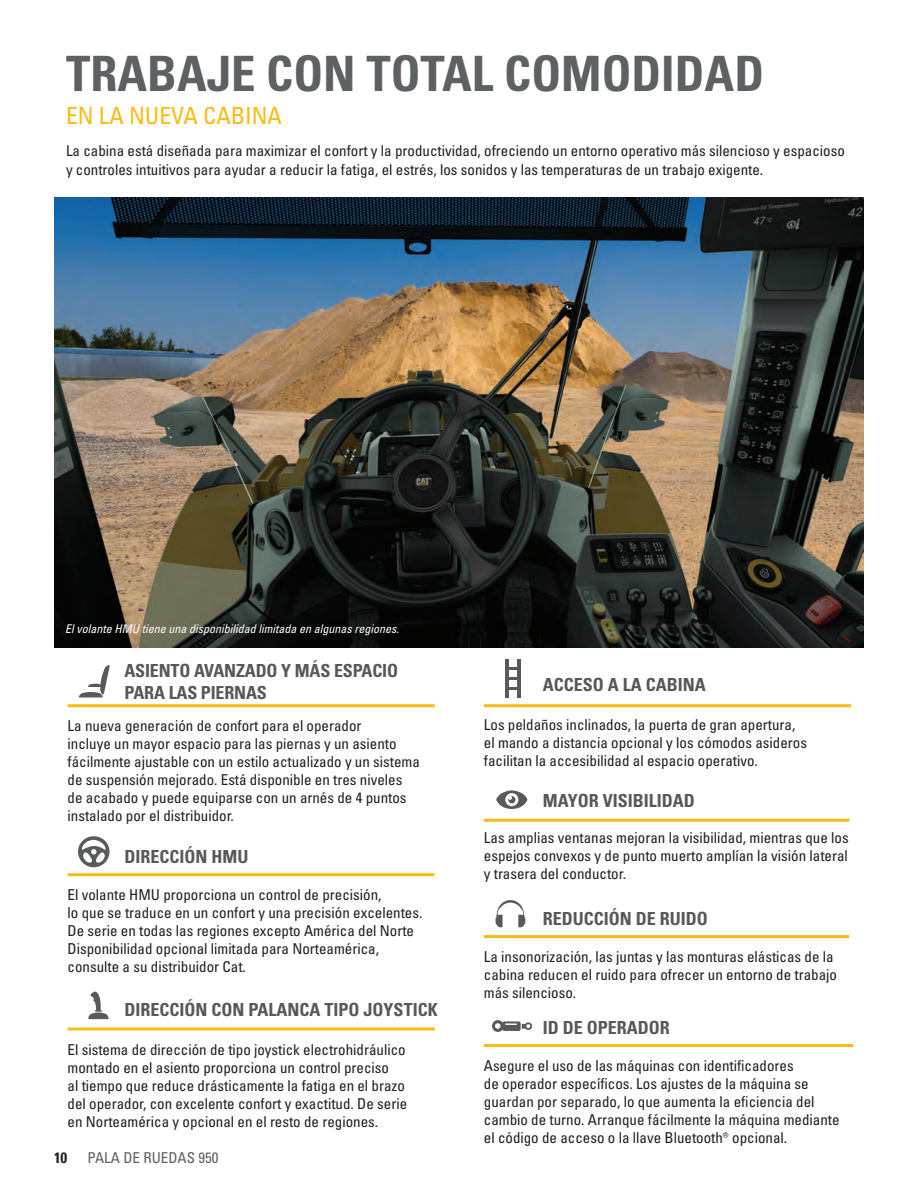
<style>
.page{position:relative;width:918px;height:1188px;background:#fff}
.page>*{position:absolute;margin:0;border:0;box-sizing:border-box;transform-origin:0 0}
.t1{font:48.75px "Univers LTCYR 67 Bold Cond";color:#5d6163}
.t2{font:condensed 23.7px "Univers LTCYR 57";color:#fcba13}
.t3{font:18px/21.6px "Univers LTCYR 67 Bold Cond";color:#57585a}
.t4{font:condensed 15px/18px "Univers LTCYR 57";color:#231f20}
.t5{font:condensed 15px "Univers LTCYR 57";color:#5d6163}
.t6{font:15px "Univers LTCYR 67 Bold Cond";color:#231f20}
.t7{font:italic condensed 12px "Univers LT Std";color:#fff}
</style>
<div class="page">
<img style="left:54px;top:198px;width:810px;height:450px">
<hr style="left:68px;top:704px;width:367px;height:3px;background:#fcba13">
<svg style="left:79px;top:665px;width:31px;height:33px"></svg>
<hr style="left:68px;top:873px;width:366px;height:3px;background:#fcba13">
<svg style="left:78px;top:836px;width:32px;height:31px"></svg>
<hr style="left:68px;top:1028px;width:367px;height:3px;background:#fcba13">
<svg style="left:88px;top:992px;width:21px;height:28px"></svg>
<hr style="left:484px;top:1044px;width:369px;height:3px;background:#fcba13">
<svg style="left:492px;top:1020px;width:40px;height:12px"></svg>
<hr style="left:484px;top:704px;width:367px;height:3px;background:#fcba13">
<hr style="left:505px;top:659px;width:3px;height:38px;background:#58595b">
<hr style="left:517px;top:659px;width:3px;height:38px;background:#58595b">
<svg style="left:508px;top:687px;width:9px;height:2px"></svg>
<svg style="left:508px;top:667px;width:9px;height:3px"></svg>
<svg style="left:508px;top:677px;width:9px;height:2px"></svg>
<hr style="left:484px;top:819px;width:365px;height:3px;background:#fcba13">
<svg style="left:496px;top:790px;width:31px;height:19px"></svg>
<hr style="left:484px;top:935px;width:365px;height:3px;background:#fcba13">
<svg style="left:496px;top:900px;width:29px;height:27px"></svg>
<h1 class="t1" style="left:66px;top:43px;width:700px">TRABAJE CON TOTAL COMODIDAD</h1>
<h2 class="t2" style="left:66px;top:101px;width:218px">EN LA NUEVA CABINA</h2>
<p class="t4" style="left:66px;top:140px;width:780px;line-height:19.5px">La cabina está diseñada para maximizar el confort y la productividad, ofreciendo un entorno operativo más silencioso y espacioso y controles intuitivos para ayudar a reducir la fatiga, el estrés, los sonidos y las temperaturas de un trabajo exigente.</p>
<p class="t7" style="left:65px;top:621px;width:335px">El volante HMU tiene una disponibilidad limitada en algunas regiones.</p>
<p class="t3" style="left:125px;top:660px;width:275px">ASIENTO AVANZADO Y MÁS ESPACIO<br>PARA LAS PIERNAS</p>
<p class="t4" style="left:68px;top:717px;width:354px">La nueva generación de confort para el operador<br>incluye un mayor espacio para las piernas y un asiento fácilmente ajustable con un estilo actualizado y un sistema de suspensión mejorado. Está disponible en tres niveles de acabado y puede equiparse con un arnés de 4 puntos instalado por el distribuidor.</p>
<p class="t3" style="left:125px;top:845px;width:126px">DIRECCIÓN HMU</p>
<p class="t4" style="left:68px;top:886px;width:356px">El volante HMU proporciona un control de precisión,<br>lo que se traduce en un confort y una precisión excelentes.<br>De serie en todas las regiones excepto América del Norte Disponibilidad opcional limitada para Norteamérica, consulte a su distribuidor Cat.</p>
<p class="t3" style="left:125px;top:998px;width:315px">DIRECCIÓN CON PALANCA TIPO JOYSTICK</p>
<p class="t4" style="left:68px;top:1040px;width:341px">El sistema de dirección de tipo joystick electrohidráulico montado en el asiento proporciona un control preciso<br>al tiempo que reduce drásticamente la fatiga en el brazo del operador, con excelente confort y exactitud. De serie en Norteamérica y opcional en el resto de regiones.</p>
<p class="t6" style="left:54px;top:1148px;width:15px">10</p>
<p class="t5" style="left:87px;top:1148px;width:132px">PALA DE RUEDAS 950</p>
<p class="t3" style="left:543px;top:673px;width:165px">ACCESO A LA CABINA</p>
<p class="t4" style="left:484px;top:715px;width:325px">Los peldaños inclinados, la puerta de gran apertura, el mando a distancia opcional y los cómodos asideros facilitan la accesibilidad al espacio operativo.</p>
<p class="t3" style="left:543px;top:789px;width:154px">MAYOR VISIBILIDAD</p>
<p class="t4" style="left:484px;top:828px;width:366px;text-align:justify">Las amplias ventanas mejoran la visibilidad, mientras que los espejos convexos y de punto muerto amplían la visión lateral y trasera del conductor.</p>
<p class="t3" style="left:543px;top:907px;width:167px">REDUCCIÓN DE RUIDO</p>
<p class="t4" style="left:484px;top:947px;width:355px">La insonorización, las juntas y las monturas elásticas de la cabina reducen el ruido para ofrecer un entorno de trabajo más silencioso.</p>
<p class="t3" style="left:543px;top:1016px;width:129px">ID DE OPERADOR</p>
<p class="t4" style="left:484px;top:1056px;width:357px">Asegure el uso de las máquinas con identificadores<br>de operador específicos. Los ajustes de la máquina se guardan por separado, lo que aumenta la eficiencia del cambio de turno. Arranque fácilmente la máquina mediante el código de acceso o la llave Bluetooth® opcional.</p>
</div>
